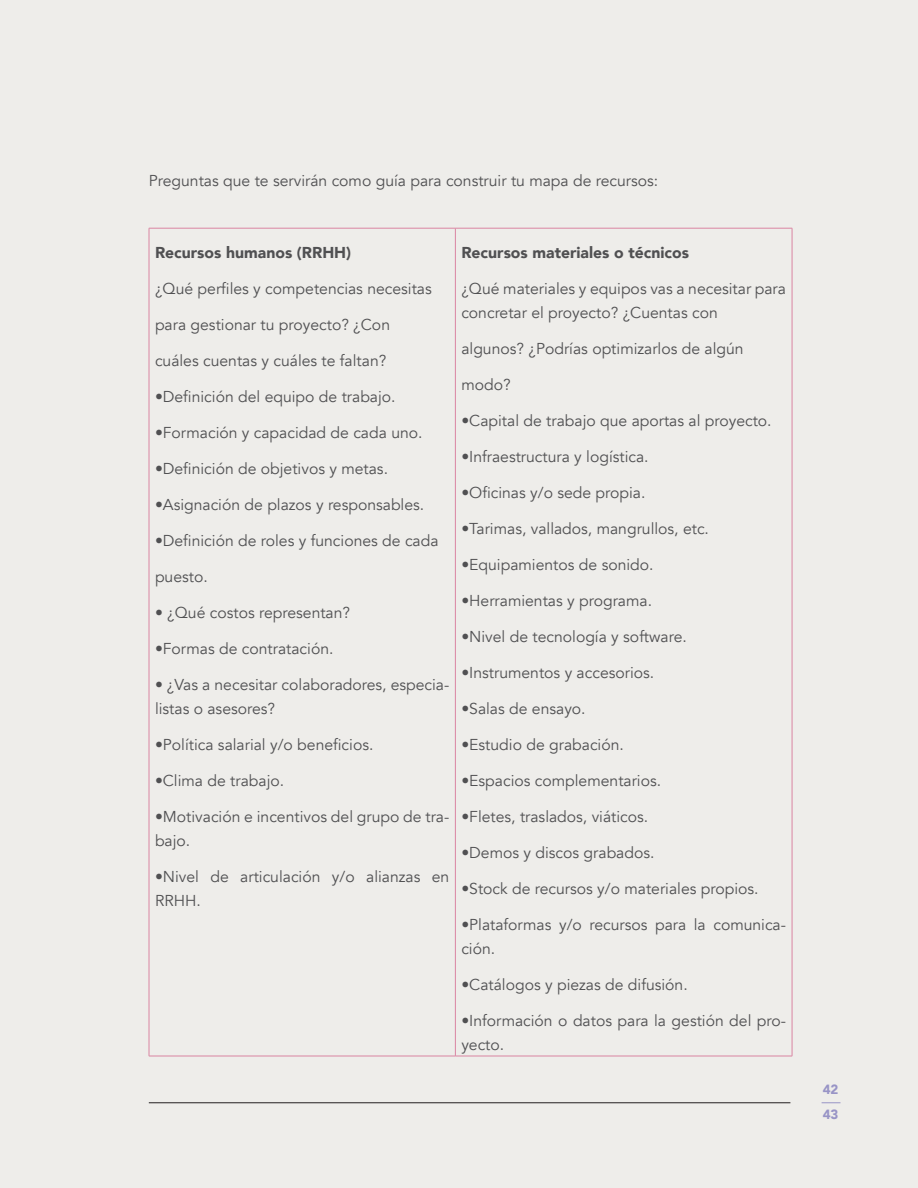
<style>
.page{position:relative;width:918px;height:1188px;background:#eeedea}
.page>*{position:absolute;margin:0;border:0;box-sizing:border-box;transform-origin:0 0}
.t1{font:15.75px/24px "Avenir";color:#505052}
.t2{font:900 15.75px "Avenir";color:#505052}
.t3{font:900 13.35px/25px "Avenir";color:#9894c6}
</style>
<div class="page">
<svg style="left:822px;top:1102px;width:19px;height:1px"></svg>
<hr style="left:149px;top:1103px;width:641px;height:1px;background:#231f20">
<hr style="left:149px;top:228px;width:306px;height:1px;background:#da85a2">
<hr style="left:149px;top:228px;width:1px;height:828px;background:#da85a2">
<hr style="left:455px;top:228px;width:337px;height:1px;background:#da85a2">
<hr style="left:455px;top:228px;width:1px;height:828px;background:#da85a2">
<hr style="left:792px;top:228px;width:1px;height:828px;background:#da85a2">
<hr style="left:149px;top:1056px;width:306px;height:1px;background:#da85a2">
<hr style="left:455px;top:1056px;width:337px;height:1px;background:#da85a2">
<p class="t1" style="left:149px;top:169px;width:511px">Preguntas que te servirán como guía para construir tu mapa de recursos:</p>
<p class="t2" style="left:155px;top:239px;width:198px">Recursos humanos (RRHH)</p>
<p class="t1" style="left:155px;top:277px;width:278px">¿Qué perfiles y competencias necesitas</p>
<p class="t1" style="left:155px;top:313px;width:237px">para gestionar tu proyecto? ¿Con</p>
<p class="t1" style="left:155px;top:349px;width:233px">cuáles cuentas y cuáles te faltan?</p>
<p class="t1" style="left:155px;top:385px;width:242px">•Definición del equipo de trabajo.</p>
<p class="t1" style="left:155px;top:421px;width:269px">•Formación y capacidad de cada uno.</p>
<p class="t1" style="left:155px;top:457px;width:235px">•Definición de objetivos y metas.</p>
<p class="t1" style="left:155px;top:493px;width:271px">•Asignación de plazos y responsables.</p>
<p class="t1" style="left:155px;top:529px;width:285px">•Definición de roles y funciones de cada</p>
<p class="t1" style="left:155px;top:565px;width:54px">puesto.</p>
<p class="t1" style="left:155px;top:601px;width:197px">• ¿Qué costos representan?</p>
<p class="t1" style="left:155px;top:637px;width:180px">•Formas de contratación.</p>
<p class="t1" style="left:155px;top:673px;width:296px">• ¿Vas a necesitar colaboradores, especia&shy;listas o asesores?</p>
<p class="t1" style="left:155px;top:733px;width:220px">•Política salarial y/o beneficios.</p>
<p class="t1" style="left:155px;top:769px;width:131px">•Clima de trabajo.</p>
<p class="t1" style="left:155px;top:805px;width:296px">•Motivación e incentivos del grupo de tra&shy;bajo.</p>
<p class="t1" style="left:155px;top:865px;width:296px">•Nivel de articulación y/o alianzas en<br>RRHH.</p>
<p class="t2" style="left:461px;top:239px;width:229px">Recursos materiales o técnicos</p>
<p class="t1" style="left:461px;top:277px;width:326px">¿Qué materiales y equipos vas a necesitar para concretar el proyecto? ¿Cuentas con</p>
<p class="t1" style="left:461px;top:337px;width:284px">algunos? ¿Podrías optimizarlos de algún</p>
<p class="t1" style="left:461px;top:373px;width:51px">modo?</p>
<p class="t1" style="left:461px;top:409px;width:312px">•Capital de trabajo que aportas al proyecto.</p>
<p class="t1" style="left:461px;top:445px;width:189px">•Infraestructura y logística.</p>
<p class="t1" style="left:461px;top:481px;width:186px">•Oficinas y/o sede propia.</p>
<p class="t1" style="left:461px;top:517px;width:249px">•Tarimas, vallados, mangrullos, etc.</p>
<p class="t1" style="left:461px;top:553px;width:194px">•Equipamientos de sonido.</p>
<p class="t1" style="left:461px;top:589px;width:192px">•Herramientas y programa.</p>
<p class="t1" style="left:461px;top:625px;width:227px">•Nivel de tecnología y software.</p>
<p class="t1" style="left:461px;top:661px;width:194px">•Instrumentos y accesorios.</p>
<p class="t1" style="left:461px;top:697px;width:126px">•Salas de ensayo.</p>
<p class="t1" style="left:461px;top:733px;width:164px">•Estudio de grabación.</p>
<p class="t1" style="left:461px;top:769px;width:201px">•Espacios complementarios.</p>
<p class="t1" style="left:461px;top:805px;width:188px">•Fletes, traslados, viáticos.</p>
<p class="t1" style="left:461px;top:841px;width:195px">•Demos y discos grabados.</p>
<p class="t1" style="left:461px;top:877px;width:299px">•Stock de recursos y/o materiales propios.</p>
<p class="t1" style="left:461px;top:913px;width:326px">•Plataformas y/o recursos para la comunica&shy;ción.</p>
<p class="t1" style="left:461px;top:973px;width:228px">•Catálogos y piezas de difusión.</p>
<p class="t1" style="left:461px;top:1009px;width:326px">•Información o datos para la gestión del pro&shy;yecto.</p>
<p class="t3" style="left:823px;top:1076px;width:17px">42<br>43</p>
</div>
